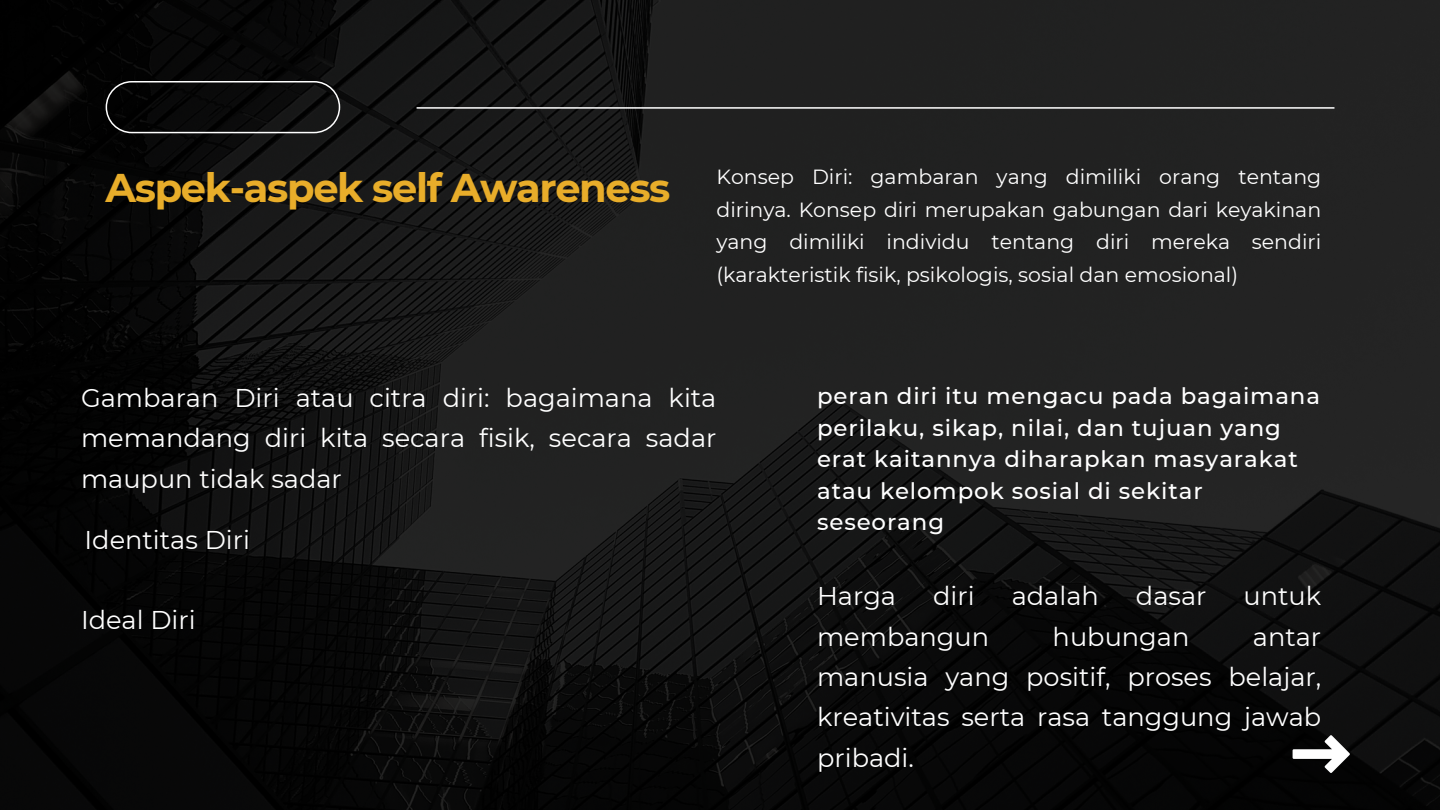
<style>
.page{position:relative;width:1440px;height:810px;background:#fff}
.page>*{position:absolute;margin:0;border:0;box-sizing:border-box;transform-origin:0 0}
.t1{font:700 40px "Montserrat";letter-spacing:-.035em;color:#e8ad2a}
.t2{font:25.7px/40.4px "Montserrat";color:#fff;text-align:justify}
.t3{font:500 22.9px/31.5px "Montserrat";letter-spacing:.04em;color:#fff}
.t4{font:20.5px/32.6px "Montserrat";color:#fff;text-align:justify}
</style>
<div class="page">
<img style="left:0;top:0;width:1440px;height:810px">
<svg style="left:106px;top:81px;width:234px;height:52px;background:#181818"></svg>
<hr style="left:417px;top:107px;width:917px;height:2px;background:#fff">
<svg style="left:1293px;top:735px;width:57px;height:38px"></svg>
<p class="t1" style="left:106px;top:164px;width:566px">Aspek-aspek self Awareness</p>
<h1 class="t4" style="left:716px;top:161px;width:606px">Konsep Diri: gambaran yang dimiliki orang tentang dirinya. Konsep diri merupakan gabungan dari keyakinan yang dimiliki individu tentang diri mereka sendiri (karakteristik fisik, psikologis, sosial dan emosional)</h1>
<p class="t2" style="left:81px;top:377px;width:637px">Gambaran Diri atau citra diri: bagaimana kita memandang diri kita secara fisik, secara sadar maupun tidak sadar</p>
<h2 class="t2" style="left:85px;top:519px;width:167px">Identitas Diri</h2>
<h2 class="t2" style="left:81px;top:600px;width:116px">Ideal Diri</h2>
<h3 class="t3" style="left:817px;top:380px;width:505px">peran diri itu mengacu pada bagaimana perilaku, sikap, nilai, dan tujuan yang erat kaitannya diharapkan masyarakat atau kelompok sosial di sekitar seseorang</h3>
<h2 class="t2" style="left:817px;top:576px;width:81px">Harga</h2>
<h2 class="t2" style="left:933px;top:576px;width:43px">diri</h2>
<h2 class="t2" style="left:1012px;top:576px;width:89px">adalah</h2>
<h2 class="t2" style="left:1136px;top:576px;width:72px">dasar</h2>
<h2 class="t2" style="left:1244px;top:576px;width:79px">untuk</h2>
<h2 class="t2" style="left:817px;top:616px;width:174px">membangun</h2>
<h2 class="t2" style="left:1053px;top:616px;width:138px">hubungan</h2>
<h2 class="t2" style="left:817px;top:616px;width:506px;text-indent:436px">antar manusia yang positif, proses belajar, kreativitas serta rasa tanggung jawab pribadi.</h2>
</div>
